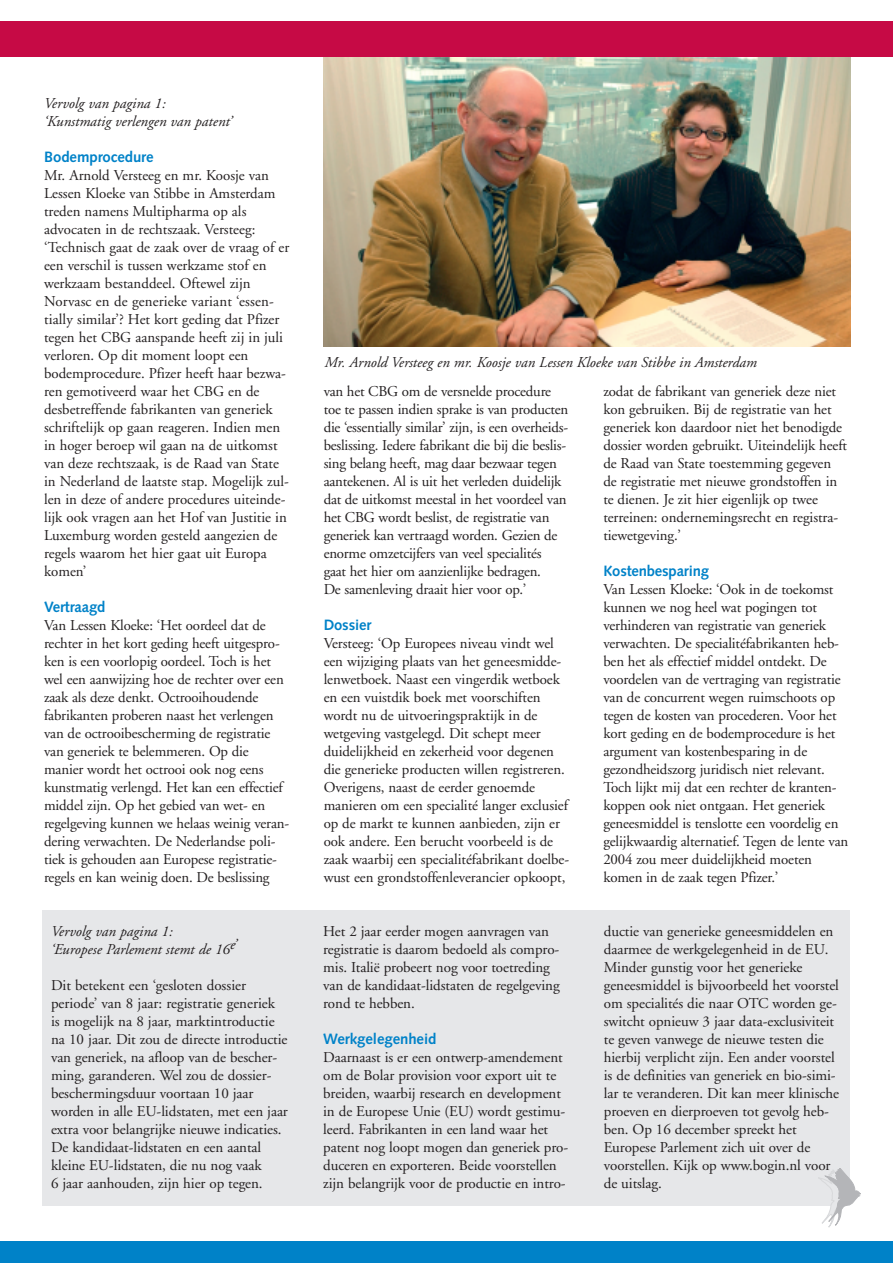
<style>
.page{position:relative;width:893px;height:1263px;background:#fff}
.page>*{position:absolute;margin:0;border:0;box-sizing:border-box;transform-origin:0 0}
.t1{font:15px/18px "Adobe Garamond";letter-spacing:-.005em;color:#231f20}
.t2{font:italic 15px/18px "Adobe Garamond";color:#231f20}
.t3{font:700 15px "Syntax";letter-spacing:-.01em;color:#0082c8}
</style>
<div class="page">
<img style="left:323px;top:57px;width:527px;height:290px">
<div style="left:43px;top:911px;width:807px;height:295px;background:#e6e7e9"></div>
<div style="left:0;top:21px;width:893px;height:36px;background:#c60a45"></div>
<div style="left:0;top:1242px;width:893px;height:21px;background:#0082c8"></div>
<svg style="left:818px;top:1168px;width:43px;height:59px"></svg>
<p class="t2" style="left:44px;top:96px;width:189px">Vervolg van pagina 1: ‘Kunstmatig verlengen van patent’</p>
<p class="t3" style="left:44px;top:151px;width:111px">Bodemprocedure</p>
<p class="t1" style="left:44px;top:168px;width:247px">Mr. Arnold Versteeg en mr. Koosje van Lessen Kloeke van Stibbe in Amsterdam treden namens Multipharma op als advocaten in de rechtszaak. Versteeg: ‘Technisch gaat de zaak over de vraag of er een verschil is tussen werkzame stof en werkzaam bestanddeel. Oftewel zijn Norvasc en de generieke variant ‘essen&shy;tially similar’? Het kort geding dat Pfizer tegen het CBG aanspande heeft zij in juli verloren. Op dit moment loopt een bodemprocedure. Pfizer heeft haar bezwa&shy;ren gemotiveerd waar het CBG en de desbetreffende fabrikanten van generiek schriftelijk op gaan reageren. Indien men in hoger beroep wil gaan na de uitkomst van deze rechtszaak, is de Raad van State in Nederland de laatste stap. Mogelijk zul&shy;len in deze of andere procedures uiteinde&shy;lijk ook vragen aan het Hof van Justitie in Luxemburg worden gesteld aangezien de regels waarom het hier gaat uit Europa komen’</p>
<p class="t3" style="left:44px;top:601px;width:63px">Vertraagd</p>
<p class="t1" style="left:44px;top:618px;width:247px">Van Lessen Kloeke: ‘Het oordeel dat de rechter in het kort geding heeft uitgespro&shy;ken is een voorlopig oordeel. Toch is het wel een aanwijzing hoe de rechter over een zaak als deze denkt. Octrooihoudende fabrikanten proberen naast het verlengen van de octrooibescherming de registratie van generiek te belemmeren. Op die manier wordt het octrooi ook nog eens kunstmatig verlengd. Het kan een effectief middel zijn. Op het gebied van wet- en regelgeving kunnen we helaas weinig veran&shy;dering verwachten. De Nederlandse poli&shy;tiek is gehouden aan Europese registratie&shy;regels en kan weinig doen. De beslissing</p>
<p class="t2" style="left:51px;top:924px;width:187px">Vervolg van pagina 1:<br>‘Europese Parlement stemt de 16e’</p>
<p class="t1" style="left:51px;top:978px;width:238px">Dit betekent een ‘gesloten dossier periode’ van 8 jaar: registratie generiek<br>is mogelijk na 8 jaar, marktintroductie na 10 jaar. Dit zou de directe introductie van generiek, na afloop van de bescher&shy;ming, garanderen. Wel zou de dossier&shy;beschermingsduur voortaan 10 jaar worden in alle EU-lidstaten, met een jaar extra voor belangrijke nieuwe indicaties.<br>De kandidaat-lidstaten en een aantal kleine EU-lidstaten, die nu nog vaak<br>6 jaar aanhouden, zijn hier op tegen.</p>
<p class="t2" style="left:325px;top:354px;width:434px">Mr. Arnold Versteeg en mr. Koosje van Lessen Kloeke van Stibbe in Amsterdam</p>
<p class="t1" style="left:324px;top:384px;width:246px">van het CBG om de versnelde procedure toe te passen indien sprake is van producten die ‘essentially similar’ zijn, is een overheids&shy;beslissing. Iedere fabrikant die bij die beslis&shy;sing belang heeft, mag daar bezwaar tegen aantekenen. Al is uit het verleden duidelijk dat de uitkomst meestal in het voordeel van het CBG wordt beslist, de registratie van generiek kan vertraagd worden. Gezien de enorme omzetcijfers van veel specialités<br>gaat het hier om aanzienlijke bedragen.<br>De samenleving draait hier voor op.’</p>
<p class="t3" style="left:324px;top:619px;width:49px">Dossier</p>
<p class="t1" style="left:324px;top:636px;width:247px">Versteeg: ‘Op Europees niveau vindt wel een wijziging plaats van het geneesmidde&shy;lenwetboek. Naast een vingerdik wetboek en een vuistdik boek met voorschiften wordt nu de uitvoeringspraktijk in de wetgeving vastgelegd. Dit schept meer duidelijkheid en zekerheid voor degenen die generieke producten willen registreren.<br>Overigens, naast de eerder genoemde manieren om een specialité langer exclusief op de markt te kunnen aanbieden, zijn er ook andere. Een berucht voorbeeld is de zaak waarbij een specialitéfabrikant doelbe&shy;wust een grondstoffenleverancier opkoopt,</p>
<p class="t1" style="left:323px;top:924px;width:238px">Het 2 jaar eerder mogen aanvragen van registratie is daarom bedoeld als compro&shy;mis. Italië probeert nog voor toetreding van de kandidaat-lidstaten de regelgeving rond te hebben.</p>
<p class="t3" style="left:323px;top:1033px;width:115px">Werkgelegenheid</p>
<p class="t1" style="left:323px;top:1050px;width:247px">Daarnaast is er een ontwerp-amendement om de Bolar provision voor export uit te breiden, waarbij research en development in de Europese Unie (EU) wordt gestimu&shy;leerd. Fabrikanten in een land waar het patent nog loopt mogen dan generiek pro&shy;duceren en exporteren. Beide voorstellen zijn belangrijk voor de productie en intro-</p>
<p class="t1" style="left:603px;top:384px;width:245px">zodat de fabrikant van generiek deze niet kon gebruiken. Bij de registratie van het generiek kon daardoor niet het benodigde dossier worden gebruikt. Uiteindelijk heeft de Raad van State toestemming gegeven de registratie met nieuwe grondstoffen in te dienen. Je zit hier eigenlijk op twee terreinen: ondernemingsrecht en registra&shy;tiewetgeving.’</p>
<p class="t3" style="left:603px;top:565px;width:107px">Kostenbesparing</p>
<p class="t1" style="left:603px;top:582px;width:247px">Van Lessen Kloeke: ‘Ook in de toekomst kunnen we nog heel wat pogingen tot verhinderen van registratie van generiek verwachten. De specialitéfabrikanten heb&shy;ben het als effectief middel ontdekt. De voordelen van de vertraging van registratie van de concurrent wegen ruimschoots op tegen de kosten van procederen. Voor het kort geding en de bodemprocedure is het argument van kostenbesparing in de gezondheidszorg juridisch niet relevant.<br>Toch lijkt mij dat een rechter de kranten&shy;koppen ook niet ontgaan. Het generiek geneesmiddel is tenslotte een voordelig en gelijkwaardig alternatief. Tegen de lente van 2004 zou meer duidelijkheid moeten komen in de zaak tegen Pfizer.’</p>
<p class="t1" style="left:604px;top:924px;width:237px">ductie van generieke geneesmiddelen en daarmee de werkgelegenheid in de EU.<br>Minder gunstig voor het generieke geneesmiddel is bijvoorbeeld het voorstel om specialités die naar OTC worden ge&shy;switcht opnieuw 3 jaar data-exclusiviteit te geven vanwege de nieuwe testen die hierbij verplicht zijn. Een ander voorstel is de definities van generiek en bio-simi&shy;lar te veranderen. Dit kan meer klinische proeven en dierproeven tot gevolg heb&shy;ben. Op 16 december spreekt het Europese Parlement zich uit over de voorstellen. Kijk op www.bogin.nl voor de uitslag.</p>
</div>
